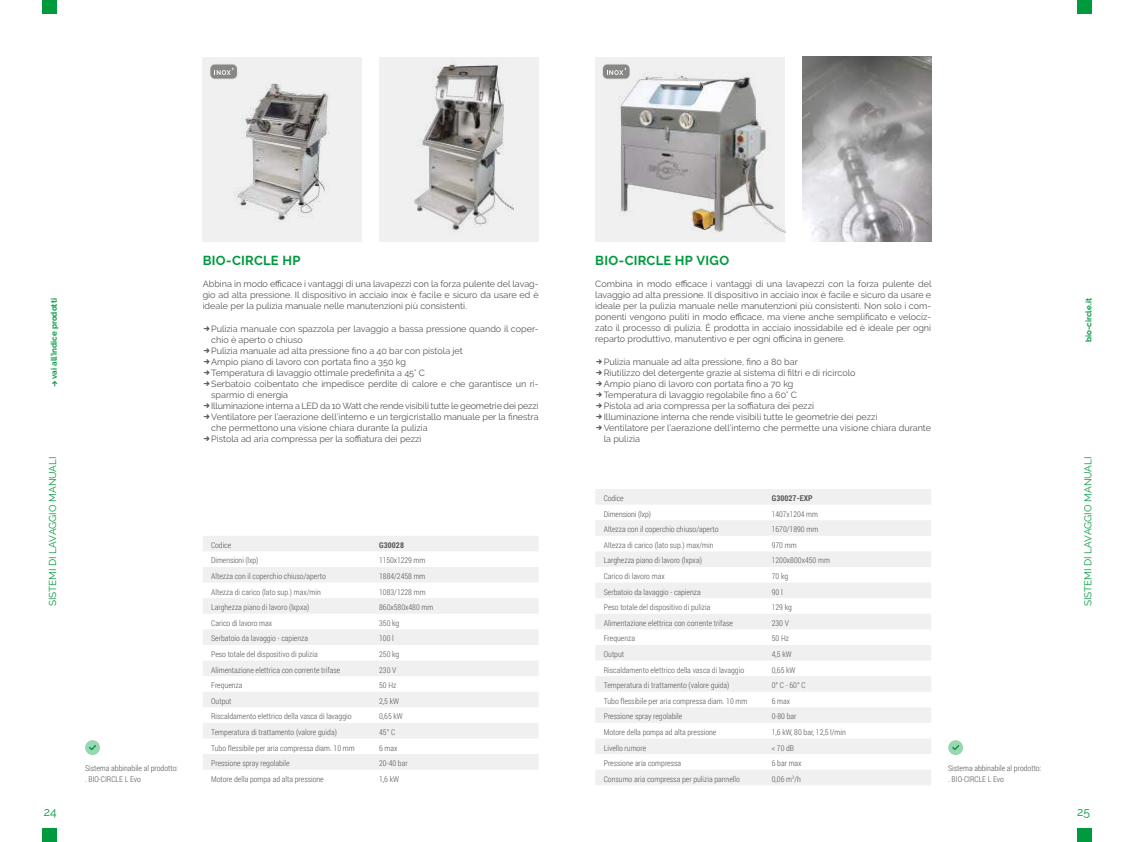
<style>
.page{position:relative;width:1134px;height:842px;background:#fff}
.page>*{position:absolute;margin:0;border:0;box-sizing:border-box;transform-origin:0 0}
.t1{font:700 13px "Raleway";letter-spacing:.02em;color:#009a3e}
.t2{font:12px "Raleway";color:#009a3e}
.t3{font:10px "Raleway";color:#009a3e}
.t4{font:9px/11px "Raleway";color:#53565a}
.t5{font:300 8px/11px "Roboto Condensed";color:#53565a}
.t6{font:700 8px "Raleway";color:#009a3e}
.t7{font:700 8px "Roboto Condensed";letter-spacing:.01em;color:#53565a}
</style>
<div class="page">
<div style="left:1077px;top:0;width:14px;height:14px;background:#009a3e"></div>
<div style="left:1077px;top:828px;width:14px;height:14px;background:#009a3e"></div>
<div style="left:43px;top:0;width:14px;height:14px;background:#009a3e"></div>
<div style="left:43px;top:828px;width:14px;height:14px;background:#009a3e"></div>
<div style="left:595px;top:57px;width:190px;height:184px;background:#f0f0f0"></div>
<svg style="left:595px;top:489px;width:336px;height:296px;fill:#f4f4f4"></svg>
<svg style="left:203px;top:536px;width:335px;height:234px;fill:#f0f0f0"></svg>
<div style="left:203px;top:57px;width:159px;height:184px;background:#f0f0f0"></div>
<div style="left:379px;top:57px;width:160px;height:184px;background:#f0f0f0"></div>
<img style="left:233px;top:83px;width:97px;height:139px">
<img style="left:619px;top:72px;width:166px;height:161px">
<img style="left:414px;top:62px;width:100px;height:169px">
<img style="left:802px;top:57px;width:129px;height:184px">
<svg style="left:210px;top:64px;width:28px;height:15px"></svg>
<div style="left:210px;top:65px;width:27px;height:14px;background:#878786;border-radius:4px"></div>
<svg style="left:214px;top:67px;width:20px;height:8px"></svg>
<svg style="left:602px;top:64px;width:28px;height:15px"></svg>
<div style="left:603px;top:65px;width:26px;height:14px;background:#878786;border-radius:4px"></div>
<svg style="left:607px;top:67px;width:20px;height:8px"></svg>
<svg style="left:85px;top:740px;width:15px;height:15px"></svg>
<svg style="left:948px;top:740px;width:15px;height:15px"></svg>
<p class="t6" style="left:49px;top:379px;width:82px;rotate:-90deg">vai all'indice prodotti</p>
<h1 class="t1" style="left:203px;top:253px;width:99px">BIO-CIRCLE HP</h1>
<h1 class="t1" style="left:595px;top:253px;width:135px">BIO-CIRCLE HP VIGO</h1>
<p class="t4" style="left:203px;top:279px;width:337px;text-align:justify">Abbina in modo efficace i vantaggi di una lavapezzi con la forza pulente del lavag&shy;gio ad alta pressione. Il dispositivo in acciaio inox è facile e sicuro da usare ed è ideale per la pulizia manuale nelle manutenzioni più consistenti.</p>
<p class="t4" style="left:595px;top:279px;width:338px;text-align:justify">Combina in modo efficace i vantaggi di una lavapezzi con la forza pulente del lavaggio ad alta pressione. Il dispositivo in acciaio inox è facile e sicuro da usare e ideale per la pulizia manuale nelle manutenzioni più consistenti. Non solo i com&shy;ponenti vengono puliti in modo efficace, ma viene anche semplificato e velociz&shy;zato il processo di pulizia. È prodotta in acciaio inossidabile ed è ideale per ogni reparto produttivo, manutentivo e per ogni officina in genere.</p>
<p class="t4" style="left:211px;top:323px;width:329px">Pulizia manuale con spazzola per lavaggio a bassa pressione quando il coper&shy;chio è aperto o chiuso<br>Pulizia manuale ad alta pressione fino a 40 bar con pistola jet<br>Ampio piano di lavoro con portata fino a 350 kg<br>Temperatura di lavaggio ottimale predefinita a 45° C<br>Serbatoio coibentato che impedisce perdite di calore e che garantisce un ri&shy;sparmio di energia<br>Illuminazione interna a LED da 10 Watt che rende visibili tutte le geometrie dei pezzi Ventilatore per l’aerazione dell’interno e un tergicristallo manuale per la finestra che permettono una visione chiara durante la pulizia<br>Pistola ad aria compressa per la soffiatura dei pezzi</p>
<p class="t4" style="left:604px;top:356px;width:329px">Pulizia manuale ad alta pressione, fino a 80 bar<br>Riutilizzo del detergente grazie al sistema di filtri e di ricircolo<br>Ampio piano di lavoro con portata fino a 70 kg<br>Temperatura di lavaggio regolabile fino a 60° C<br>Pistola ad aria compressa per la soffiatura dei pezzi<br>Illuminazione interna che rende visibili tutte le geometrie dei pezzi<br>Ventilatore per l’aerazione dell’interno che permette una visione chiara durante la pulizia</p>
<p class="t6" style="left:1084px;top:342px;width:45px;rotate:-90deg">bio-circle.it</p>
<p class="t3" style="left:47px;top:606px;width:151px;rotate:-90deg">SISTEMI DI LAVAGGIO MANUALI</p>
<p class="t3" style="left:1082px;top:606px;width:151px;rotate:-90deg">SISTEMI DI LAVAGGIO MANUALI</p>
<p class="t5" style="left:604px;top:492px;width:21px">Codice</p>
<p class="t7" style="left:772px;top:492px;width:42px">G30027-EXP</p>
<p class="t5" style="left:604px;top:508px;width:49px">Dimensioni (lxp)</p>
<p class="t5" style="left:772px;top:508px;width:48px">1407x1204 mm</p>
<p class="t5" style="left:604px;top:524px;width:116px">Altezza con il coperchio chiuso/aperto</p>
<p class="t5" style="left:772px;top:524px;width:48px">1670/1890 mm</p>
<p class="t5" style="left:604px;top:539px;width:111px">Altezza di carico (lato sup.) max/min</p>
<p class="t5" style="left:772px;top:539px;width:26px">970 mm</p>
<p class="t5" style="left:604px;top:555px;width:100px">Larghezza piano di lavoro (lxpxa)</p>
<p class="t5" style="left:772px;top:555px;width:60px">1200x800x450 mm</p>
<p class="t5" style="left:604px;top:570px;width:62px">Carico di lavoro max</p>
<p class="t5" style="left:772px;top:570px;width:18px">70 kg</p>
<p class="t5" style="left:604px;top:586px;width:98px">Serbatoio da lavaggio - capienza</p>
<p class="t5" style="left:772px;top:586px;width:12px">90 l</p>
<p class="t5" style="left:604px;top:601px;width:108px">Peso totale del dispositivo di pulizia</p>
<p class="t5" style="left:772px;top:601px;width:22px">129 kg</p>
<p class="t5" style="left:604px;top:617px;width:131px">Alimentazione elettrica con corrente trifase</p>
<p class="t5" style="left:772px;top:617px;width:19px">230 V</p>
<p class="t5" style="left:604px;top:633px;width:33px">Frequenza</p>
<p class="t5" style="left:772px;top:633px;width:19px">50 Hz</p>
<p class="t5" style="left:604px;top:648px;width:22px">Output</p>
<p class="t5" style="left:772px;top:648px;width:21px">4,5 kW</p>
<p class="t5" style="left:604px;top:664px;width:142px">Riscaldamento elettrico della vasca di lavaggio</p>
<p class="t5" style="left:772px;top:664px;width:25px">0,65 kW</p>
<p class="t5" style="left:604px;top:679px;width:127px">Temperatura di trattamento (valore guida)</p>
<p class="t5" style="left:772px;top:679px;width:35px">0° C - 60° C</p>
<p class="t5" style="left:604px;top:695px;width:145px">Tubo flessibile per aria compressa diam. 10 mm</p>
<p class="t5" style="left:772px;top:695px;width:20px">6 max</p>
<p class="t5" style="left:604px;top:711px;width:80px">Pressione spray regolabile</p>
<p class="t5" style="left:772px;top:711px;width:26px">0-80 bar</p>
<p class="t5" style="left:604px;top:726px;width:114px">Motore della pompa ad alta pressione</p>
<p class="t5" style="left:772px;top:726px;width:76px">1,6 kW, 80 bar, 12,5 l/min</p>
<p class="t5" style="left:604px;top:742px;width:44px">Livello rumore</p>
<p class="t5" style="left:772px;top:742px;width:24px">&lt; 70 dB</p>
<p class="t5" style="left:604px;top:757px;width:79px">Pressione aria compressa</p>
<p class="t5" style="left:772px;top:757px;width:31px">6 bar max</p>
<p class="t5" style="left:604px;top:773px;width:138px">Consumo aria compressa per pulizia pannello</p>
<p class="t5" style="left:772px;top:773px;width:31px">0,06 m<sup>3</sup>/h</p>
<p class="t5" style="left:211px;top:539px;width:21px">Codice</p>
<p class="t7" style="left:379px;top:539px;width:26px">G30028</p>
<p class="t5" style="left:211px;top:555px;width:49px">Dimensioni (lxp)</p>
<p class="t5" style="left:379px;top:555px;width:48px">1150x1229 mm</p>
<p class="t5" style="left:211px;top:570px;width:116px">Altezza con il coperchio chiuso/aperto</p>
<p class="t5" style="left:379px;top:570px;width:48px">1884/2458 mm</p>
<p class="t5" style="left:211px;top:586px;width:111px">Altezza di carico (lato sup.) max/min</p>
<p class="t5" style="left:379px;top:586px;width:48px">1083/1228 mm</p>
<p class="t5" style="left:211px;top:601px;width:100px">Larghezza piano di lavoro (lxpxa)</p>
<p class="t5" style="left:379px;top:601px;width:56px">860x580x480 mm</p>
<p class="t5" style="left:211px;top:617px;width:62px">Carico di lavoro max</p>
<p class="t5" style="left:379px;top:617px;width:22px">350 kg</p>
<p class="t5" style="left:211px;top:633px;width:98px">Serbatoio da lavaggio - capienza</p>
<p class="t5" style="left:379px;top:633px;width:16px">100 l</p>
<p class="t5" style="left:211px;top:648px;width:108px">Peso totale del dispositivo di pulizia</p>
<p class="t5" style="left:379px;top:648px;width:22px">250 kg</p>
<p class="t5" style="left:211px;top:664px;width:131px">Alimentazione elettrica con corrente trifase</p>
<p class="t5" style="left:379px;top:664px;width:19px">230 V</p>
<p class="t5" style="left:211px;top:679px;width:33px">Frequenza</p>
<p class="t5" style="left:379px;top:679px;width:19px">50 Hz</p>
<p class="t5" style="left:211px;top:695px;width:22px">Output</p>
<p class="t5" style="left:379px;top:695px;width:21px">2,5 kW</p>
<p class="t5" style="left:211px;top:711px;width:142px">Riscaldamento elettrico della vasca di lavaggio</p>
<p class="t5" style="left:379px;top:711px;width:25px">0,65 kW</p>
<p class="t5" style="left:211px;top:726px;width:127px">Temperatura di trattamento (valore guida)</p>
<p class="t5" style="left:379px;top:726px;width:18px">45° C</p>
<p class="t5" style="left:211px;top:742px;width:145px">Tubo flessibile per aria compressa diam. 10 mm</p>
<p class="t5" style="left:379px;top:742px;width:20px">6 max</p>
<p class="t5" style="left:211px;top:757px;width:80px">Pressione spray regolabile</p>
<p class="t5" style="left:379px;top:757px;width:30px">20-40 bar</p>
<p class="t5" style="left:211px;top:773px;width:114px">Motore della pompa ad alta pressione</p>
<p class="t5" style="left:379px;top:773px;width:21px">1,6 kW</p>
<p class="t5" style="left:85px;top:762px;width:95px">Sistema abbinabile al prodotto: . BIO-CIRCLE L Evo</p>
<p class="t5" style="left:948px;top:762px;width:95px">Sistema abbinabile al prodotto: . BIO-CIRCLE L Evo</p>
<h2 class="t2" style="left:44px;top:804px;width:14px">24</h2>
<h2 class="t2" style="left:1077px;top:804px;width:14px">25</h2>
</div>
